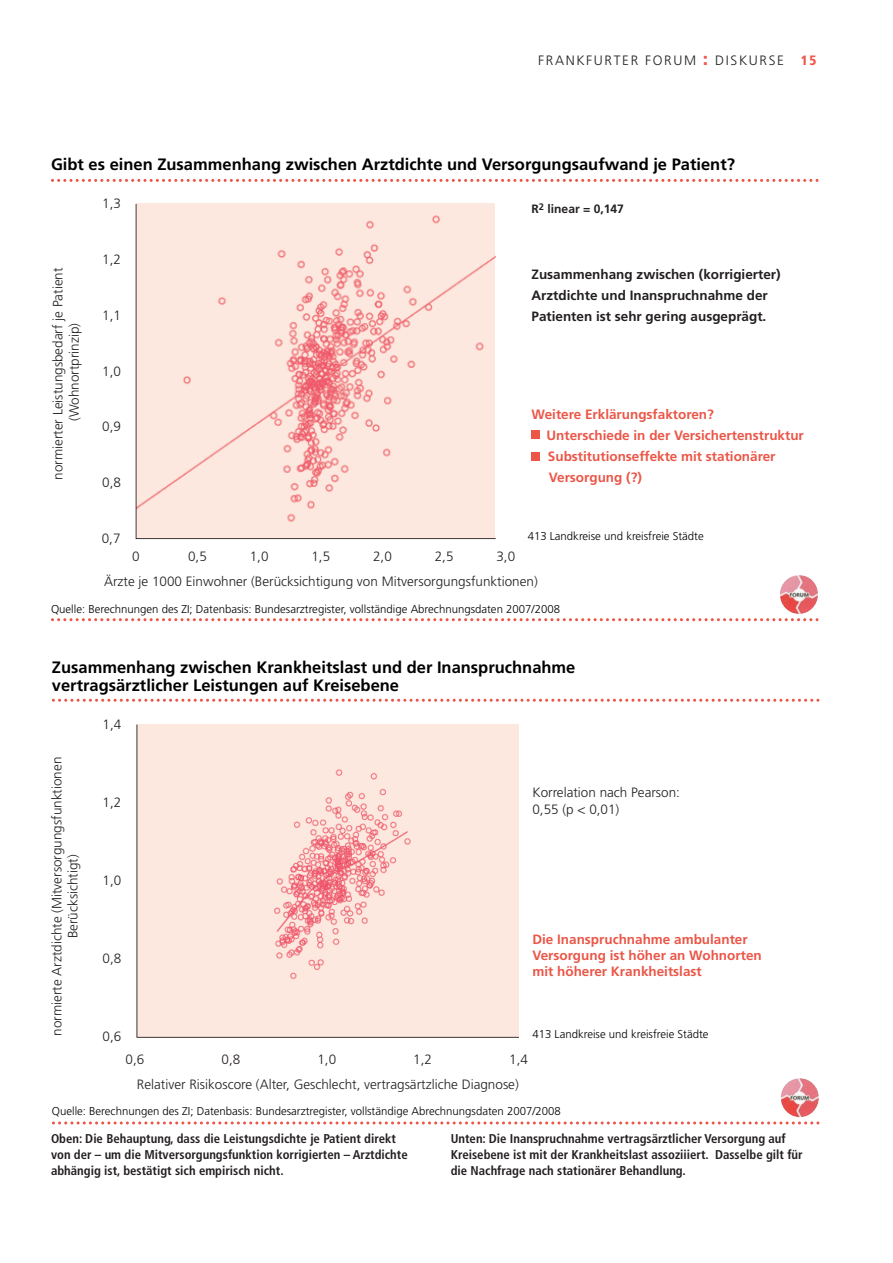
<style>
.page{position:relative;width:893px;height:1263px;background:#fff}
.page>*{position:absolute;margin:0;border:0;box-sizing:border-box;transform-origin:0 0}
.t1{font:700 16.5px/18px "Frutiger";color:#010000}
.t2{font:300 13.5px/16.2px "Frutiger";color:#231f20;text-align:center}
.t3{font:700 13.5px/21px "Frutiger";color:#eb5647}
.t4{font:700 13.5px/21px "Frutiger";color:#231f20}
.t5{font:300 13.5px "Frutiger";letter-spacing:.12em;color:#231f20}
.t6{font:700 condensed 12.75px/15.9px "Frutiger";color:#231f20}
.t7{font:700 12.15px "Frutiger";color:#231f20}
.t8{font:300 11.4px "Frutiger";color:#010000}
.s1{font-weight:900;font-size:17.55px;color:#f0594d}
.s2{font-weight:900;font-stretch:condensed;color:#f0594d}
</style>
<div class="page">
<svg style="left:51px;top:179px;width:767px;height:3px"></svg>
<svg style="left:51px;top:618px;width:767px;height:3px"></svg>
<img style="left:780px;top:575px;width:38px;height:39px">
<div style="left:531px;top:430px;width:9px;height:9px;background:#eb5647"></div>
<div style="left:531px;top:452px;width:9px;height:8px;background:#eb5647"></div>
<svg style="left:136px;top:204px;width:360px;height:335px;background:#f1d7cf"></svg>
<svg style="left:52px;top:699px;width:767px;height:3px"></svg>
<svg style="left:52px;top:1121px;width:767px;height:3px"></svg>
<img style="left:781px;top:1078px;width:38px;height:39px">
<svg style="left:137px;top:724px;width:382px;height:313px;background:#fbe1d9"></svg>
<p class="t5" style="left:538px;top:53px;width:280px">FrankFurter Forum <span class="s1">:</span> Diskurse <span class="s2">15</span></p>
<p class="t1" style="left:51px;top:156px;width:685px">Gibt es einen Zusammenhang zwischen Arztdichte und Versorgungsaufwand je Patient?</p>
<p class="t2" style="left:50px;top:480px;width:214px;rotate:-90deg">normierter Leistungsbedarf je Patient (Wohnortprinzip)</p>
<p class="t2" style="left:102px;top:195px;width:20px">1,3</p>
<p class="t2" style="left:102px;top:251px;width:20px">1,2</p>
<p class="t2" style="left:102px;top:307px;width:20px">1,1</p>
<p class="t2" style="left:102px;top:363px;width:20px">1,0</p>
<p class="t2" style="left:102px;top:419px;width:20px">0,9</p>
<p class="t2" style="left:102px;top:475px;width:20px">0,8</p>
<p class="t2" style="left:102px;top:531px;width:20px">0,7</p>
<p class="t2" style="left:132px;top:549px;width:9px">0</p>
<p class="t2" style="left:188px;top:549px;width:20px">0,5</p>
<p class="t2" style="left:250px;top:549px;width:20px">1,0</p>
<p class="t2" style="left:311px;top:549px;width:20px">1,5</p>
<p class="t7" style="left:531px;top:201px;width:94px">R<sup>2</sup> linear = 0,147</p>
<p class="t4" style="left:531px;top:264px;width:251px">Zusammenhang zwischen (korrigierter)<br>Arztdichte und Inanspruchnahme der<br>Patienten ist sehr gering ausgeprägt.</p>
<p class="t3" style="left:547px;top:404px;width:259px;text-indent:-15px">Weitere Erklärungsfaktoren?<br>Unterschiede in der Versichertenstruktur<br>Substitutionseffekte mit stationärer<br>Versorgung (?)</p>
<p class="t2" style="left:373px;top:549px;width:20px">2,0</p>
<p class="t2" style="left:435px;top:549px;width:20px">2,5</p>
<p class="t2" style="left:496px;top:549px;width:20px">3,0</p>
<p class="t8" style="left:528px;top:530px;width:178px">413 Landkreise und kreisfreie Städte</p>
<p class="t2" style="left:104px;top:573px;width:435px">Ärzte je 1000 Einwohner (Berücksichtigung von Mitversorgungsfunktionen)</p>
<p class="t8" style="left:51px;top:603px;width:510px">Quelle: Berechnungen des ZI; Datenbasis: Bundesarztregister, vollständige Abrechnungsdaten 2007/2008</p>
<p class="t1" style="left:52px;top:658px;width:525px">Zusammenhang zwischen Krankheitslast und der Inanspruchnahme vertragsärztlicher Leistungen auf Kreisebene</p>
<p class="t2" style="left:49px;top:1036px;width:281px;rotate:-90deg">normierte Arztdichte (Mitversorgungsfunktionen<br>Berücksichtigt)</p>
<p class="t2" style="left:103px;top:716px;width:20px">1,4</p>
<p class="t2" style="left:103px;top:794px;width:20px">1,2</p>
<p class="t2" style="left:103px;top:872px;width:20px">1,0</p>
<p class="t2" style="left:103px;top:950px;width:20px">0,8</p>
<p class="t2" style="left:103px;top:1029px;width:20px">0,6</p>
<p class="t2" style="left:126px;top:1052px;width:20px">0,6</p>
<p class="t2" style="left:221px;top:1052px;width:20px">0,8</p>
<p class="t2" style="left:317px;top:1052px;width:20px">1,0</p>
<p class="t2" style="left:413px;top:1052px;width:20px">1,2</p>
<p class="t2" style="left:532px;top:785px;width:149px;text-align:left">Korrelation nach Pearson:<br>0,55 (p &lt; 0,01)</p>
<p class="t3" style="left:532px;top:931px;width:231px;line-height:16.2px">Die Inanspruchnahme ambulanter<br>Versorgung ist höher an Wohnorten mit höherer Krankheitslast</p>
<p class="t8" style="left:532px;top:1027px;width:178px">413 Landkreise und kreisfreie Städte</p>
<p class="t2" style="left:509px;top:1052px;width:20px">1,4</p>
<p class="t2" style="left:137px;top:1076px;width:383px">Relativer Risikoscore (Alter, Geschlecht, vertragsärtzliche Diagnose)</p>
<p class="t8" style="left:52px;top:1105px;width:510px">Quelle: Berechnungen des ZI; Datenbasis: Bundesarztregister, vollständige Abrechnungsdaten 2007/2008</p>
<p class="t6" style="left:51px;top:1131px;width:358px">oben: Die Behauptung, dass die leistungsdichte je Patient direkt von der – um die mitversorgungsfunktion korrigierten – arztdichte abhängig ist, bestätigt sich empirisch nicht.</p>
<p class="t6" style="left:451px;top:1131px;width:353px">unten: Die inanspruchnahme vertragsärztlicher versorgung auf kreisebene ist mit der krankheitslast assoziiiert. Dasselbe gilt für die nachfrage nach stationärer Behandlung.</p>
</div>
